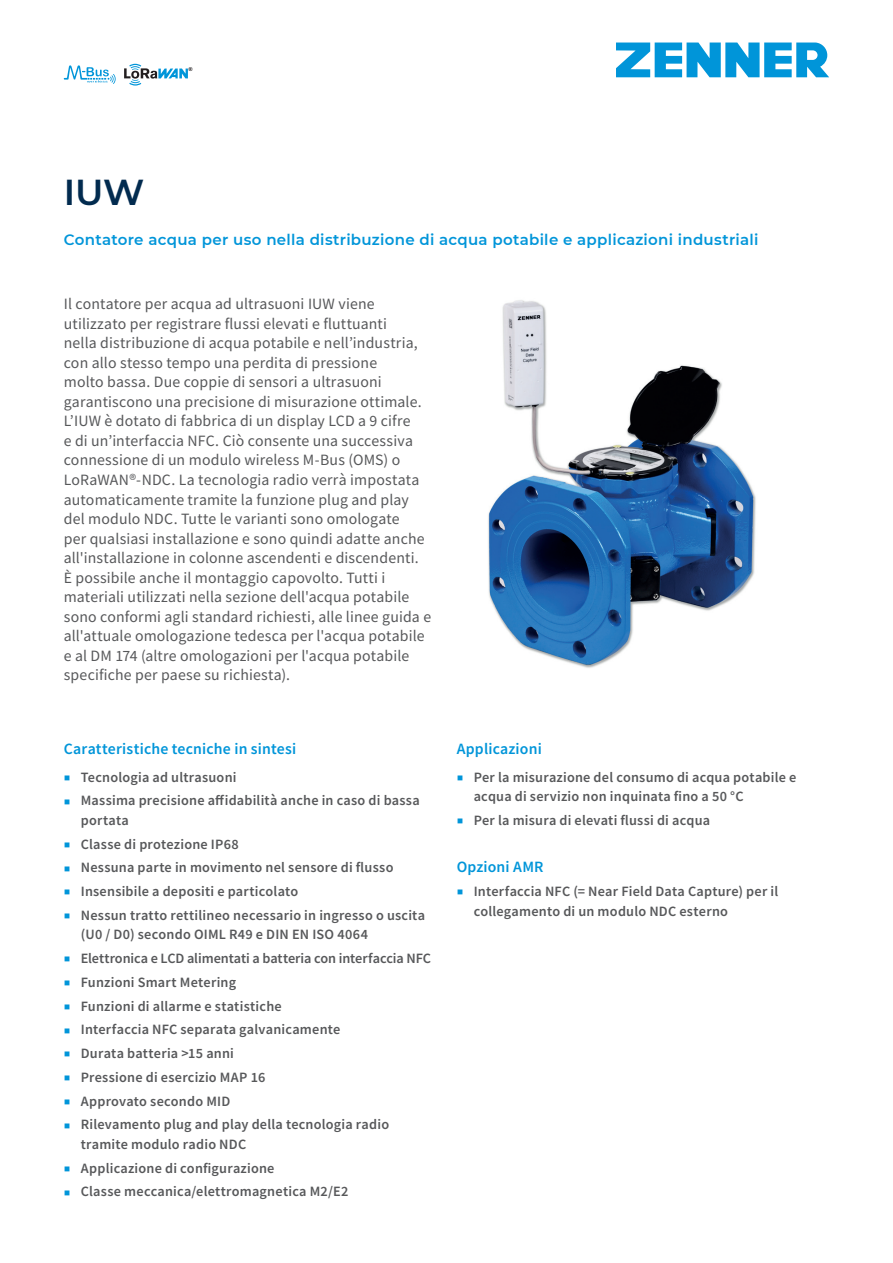
<style>
.page{position:relative;width:893px;height:1263px;background:#fff}
.page>*{position:absolute;margin:0;border:0;box-sizing:border-box;transform-origin:0 0}
.t1{font:600 36px "Montserrat";color:#022b4f}
.t2{font:15.75px/19.5px "Source Sans Pro";letter-spacing:.01em;color:#57585a}
.t3{font:600 15.75px "Source Sans Pro";letter-spacing:.01em;color:#0095d9}
.t4{font:600 15px "Montserrat";letter-spacing:.02em;color:#0095d9}
.t5{font:600 14.25px/19.5px "Source Sans Pro";letter-spacing:.015em;color:#57585a}
.t6{font:600 14.25px "Source Sans Pro";letter-spacing:-.005em;color:#57585a}
.t7{font:900 5.25px "Arial";color:#231f20}
.s1{font-weight:400;font-size:6px;color:#0095d9}
</style>
<div class="page">
<svg style="left:616px;top:43px;width:213px;height:34px"></svg>
<svg style="left:124px;top:64px;width:64px;height:22px"></svg>
<svg style="left:64px;top:65px;width:52px;height:19px"></svg>
<img style="left:488px;top:300px;width:268px;height:368px">
<p class="t7" style="left:189px;top:65px;width:6px">®</p>
<h1 class="t1" style="left:64px;top:167px;width:82px">IUW</h1>
<p class="t4" style="left:64px;top:229px;width:696px">Contatore acqua per uso nella distribuzione di acqua potabile e applicazioni industriali</p>
<p class="t2" style="left:64px;top:294px;width:369px">Il contatore per acqua ad ultrasuoni IUW viene utilizzato per registrare flussi elevati e fluttuanti<br>nella distribuzione di acqua potabile e nell’industria, con allo stesso tempo una perdita di pressione<br>molto bassa. Due coppie di sensori a ultrasuoni garantiscono una precisione di misurazione ottimale.<br>L’IUW è dotato di fabbrica di un display LCD a 9 cifre<br>e di un’interfaccia NFC. Ciò consente una successiva connessione di un modulo wireless M-Bus (OMS) o LoRaWAN®-NDC. La tecnologia radio verrà impostata automaticamente tramite la funzione plug and play del modulo NDC. Tutte le varianti sono omologate<br>per qualsiasi installazione e sono quindi adatte anche all'installazione in colonne ascendenti e discendenti.<br>È possibile anche il montaggio capovolto. Tutti i materiali utilizzati nella sezione dell'acqua potabile sono conformi agli standard richiesti, alle linee guida e all'attuale omologazione tedesca per l'acqua potabile e al DM 174 (altre omologazioni per l'acqua potabile specifiche per paese su richiesta).</p>
<p class="t3" style="left:64px;top:738px;width:234px">Caratteristiche tecniche in sintesi</p>
<p class="t5" style="left:65px;top:767px;width:173px"><span class="s1">■</span> Tecnologia ad ultrasuoni</p>
<p class="t5" style="left:81px;top:791px;width:340px;text-indent:-16px"><span class="s1">■</span> Massima precisione affidabilità anche in caso di bassa portata</p>
<p class="t5" style="left:65px;top:834px;width:176px"><span class="s1">■</span> Classe di protezione IP68</p>
<p class="t5" style="left:65px;top:858px;width:330px"><span class="s1">■</span> Nessuna parte in movimento nel sensore di flusso</p>
<p class="t5" style="left:65px;top:881px;width:235px"><span class="s1">■</span> Insensibile a depositi e particolato</p>
<p class="t5" style="left:81px;top:905px;width:346px;text-indent:-16px"><span class="s1">■</span> Nessun tratto rettilineo necessario in ingresso o uscita (U0 / D0) secondo OIML R49 e DIN EN ISO 4064</p>
<p class="t6" style="left:65px;top:949px;width:368px"><span class="s1">■</span> Elettronica e LCD alimentati a batteria con interfaccia NFC</p>
<p class="t5" style="left:65px;top:972px;width:173px"><span class="s1">■</span> Funzioni Smart Metering</p>
<p class="t5" style="left:65px;top:996px;width:219px"><span class="s1">■</span> Funzioni di allarme e statistiche</p>
<p class="t5" style="left:65px;top:1020px;width:277px"><span class="s1">■</span> Interfaccia NFC separata galvanicamente</p>
<p class="t5" style="left:65px;top:1043px;width:171px"><span class="s1">■</span> Durata batteria &gt;15 anni</p>
<p class="t5" style="left:65px;top:1067px;width:202px"><span class="s1">■</span> Pressione di esercizio MAP 16</p>
<p class="t5" style="left:65px;top:1091px;width:167px"><span class="s1">■</span> Approvato secondo MID</p>
<p class="t5" style="left:81px;top:1115px;width:310px;text-indent:-16px"><span class="s1">■</span> Rilevamento plug and play della tecnologia radio tramite modulo radio NDC</p>
<p class="t5" style="left:65px;top:1158px;width:211px"><span class="s1">■</span> Applicazione di configurazione</p>
<p class="t5" style="left:65px;top:1182px;width:285px"><span class="s1">■</span> Classe meccanica/elettromagnetica M2/E2</p>
<p class="t3" style="left:457px;top:738px;width:87px">Applicazioni</p>
<p class="t5" style="left:474px;top:767px;width:324px;text-indent:-16px"><span class="s1">■</span> Per la misurazione del consumo di acqua potabile e acqua di servizio non inquinata fino a 50 °C</p>
<p class="t5" style="left:458px;top:810px;width:254px"><span class="s1">■</span> Per la misura di elevati flussi di acqua</p>
<p class="t3" style="left:457px;top:857px;width:88px">Opzioni AMR</p>
<p class="t5" style="left:474px;top:881px;width:306px;text-indent:-16px"><span class="s1">■</span> Interfaccia NFC (= Near Field Data Capture) per il collegamento di un modulo NDC esterno</p>
</div>
